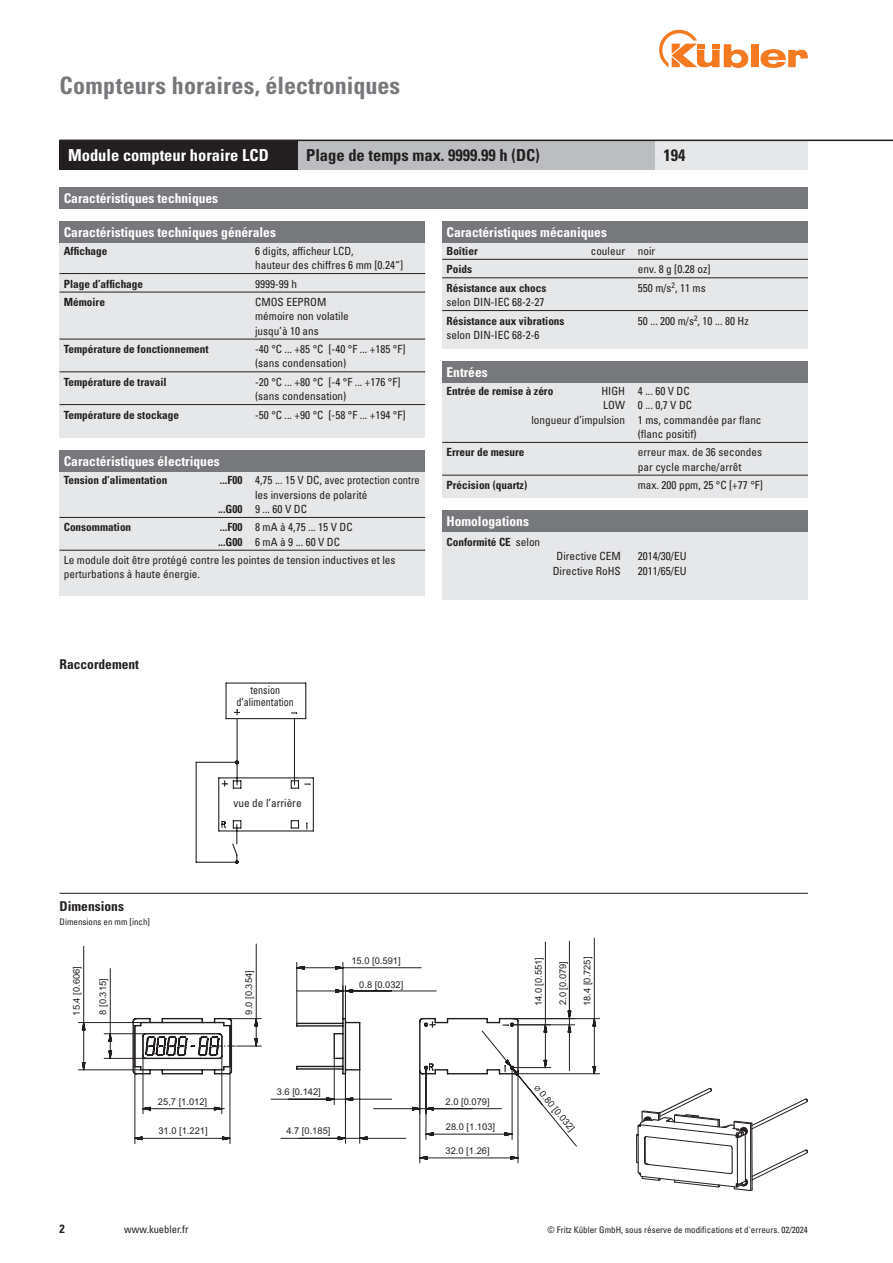
<style>
.page{position:relative;width:893px;height:1263px;background:#fff}
.page>*{position:absolute;margin:0;border:0;box-sizing:border-box;transform-origin:0 0}
.t1{font:700 condensed 24px "Univers LT Std";color:#76787b}
.t2{font:700 condensed 16.5px "Univers LT Std";color:#231f20}
.t3{font:700 condensed 16.5px "Univers LT Std";color:#fff}
.t4{font:700 condensed 13.5px "Univers LT Std";color:#fff}
.t5{font:700 condensed 13.5px "Univers LT Std";color:#231f20}
.t6{font:700 condensed 12px "Univers LT Std";color:#231f20}
.t7{font:condensed 11.25px/14.2px "Univers LT Std";color:#231f20}
.t8{font:700 condensed 11.25px "Univers LT Std";color:#231f20}
.t9{font:condensed 11.25px/12px "Univers LT Std";color:#231f20;text-align:center;scale:.9 1}
.t10{font:condensed 10.5px "Univers LT Std";color:#231f20}
.t11{font:9.3px "Arial";color:#231f20}
.t12{font:condensed 9px "Univers LT Std";color:#231f20}
.s1{font-weight:700}
.s2{font-weight:400}
.s3{font-size:7.05px}
</style>
<div class="page">
<div style="left:751px;top:44px;width:7px;height:23px;background:#f47921"></div>
<svg style="left:760px;top:49px;width:48px;height:19px"></svg>
<svg style="left:659px;top:30px;width:89px;height:38px"></svg>
<svg style="left:569px;top:938px;width:31px;height:137px"></svg>
<svg style="left:419px;top:941px;width:158px;height:222px"></svg>
<svg style="left:78px;top:943px;width:442px;height:201px"></svg>
<hr style="left:225px;top:683px;width:2px;height:36px;background:#231f20">
<hr style="left:305px;top:683px;width:1px;height:36px;background:#231f20">
<hr style="left:226px;top:682px;width:80px;height:2px;background:#231f20">
<svg style="left:196px;top:710px;width:118px;height:154px"></svg>
<svg style="left:636px;top:1088px;width:172px;height:103px"></svg>
<hr style="left:60px;top:893px;width:748px;height:1px;background:#231f20">
<div style="left:655px;top:140px;width:153px;height:30px;background:#e6e7e9"></div>
<div style="left:298px;top:140px;width:357px;height:30px;background:#bcbdc0"></div>
<div style="left:60px;top:140px;width:238px;height:30px;background:#231f20"></div>
<div style="left:60px;top:242px;width:365px;height:196px;background:#e6e7e9"></div>
<hr style="left:60px;top:273px;width:365px;height:1px;background:#231f20">
<hr style="left:60px;top:292px;width:365px;height:1px;background:#231f20">
<hr style="left:60px;top:339px;width:365px;height:1px;background:#231f20">
<hr style="left:60px;top:372px;width:365px;height:1px;background:#231f20">
<hr style="left:60px;top:404px;width:365px;height:1px;background:#231f20">
<div style="left:442px;top:242px;width:366px;height:107px;background:#e6e7e9"></div>
<hr style="left:442px;top:259px;width:366px;height:1px;background:#231f20">
<hr style="left:442px;top:278px;width:366px;height:1px;background:#231f20">
<hr style="left:442px;top:310px;width:366px;height:1px;background:#231f20">
<div style="left:60px;top:472px;width:365px;height:123px;background:#e6e7e9"></div>
<hr style="left:60px;top:517px;width:365px;height:1px;background:#231f20">
<hr style="left:60px;top:550px;width:365px;height:1px;background:#231f20">
<div style="left:60px;top:221px;width:365px;height:21px;background:#76787b"></div>
<div style="left:442px;top:221px;width:366px;height:21px;background:#76787b"></div>
<div style="left:442px;top:361px;width:366px;height:22px;background:#76787b"></div>
<div style="left:60px;top:451px;width:365px;height:21px;background:#76787b"></div>
<div style="left:442px;top:383px;width:366px;height:114px;background:#e6e7e9"></div>
<hr style="left:442px;top:442px;width:366px;height:1px;background:#231f20">
<hr style="left:442px;top:475px;width:366px;height:1px;background:#231f20">
<div style="left:60px;top:187px;width:748px;height:21px;background:#76787b"></div>
<div style="left:442px;top:510px;width:366px;height:90px;background:#e6e7e9"></div>
<div style="left:442px;top:510px;width:366px;height:21px;background:#76787b"></div>
<hr style="left:60px;top:140px;width:833px;height:1px;background:#231f20">
<h1 class="t1" style="left:60px;top:71px;width:342px">Compteurs horaires, électroniques</h1>
<h2 class="t3" style="left:68px;top:145px;width:202px">Module compteur horaire LCD</h2>
<h2 class="t2" style="left:306px;top:145px;width:235px">Plage de temps max. 9999.99 h (DC)</h2>
<h2 class="t2" style="left:663px;top:145px;width:23px">194</h2>
<p class="t4" style="left:64px;top:190px;width:156px">Caractéristiques techniques</p>
<p class="t4" style="left:64px;top:224px;width:214px">Caractéristiques techniques générales</p>
<p class="t4" style="left:446px;top:224px;width:162px">Caractéristiques mécaniques</p>
<p class="t8" style="left:64px;top:244px;width:45px">Affichage</p>
<p class="t7" style="left:255px;top:243px;width:150px">6 digits, afficheur LCD,<br>hauteur des chiffres 6 mm [0.24“]</p>
<p class="t8" style="left:64px;top:277px;width:81px">Plage d’affichage</p>
<p class="t7" style="left:255px;top:276px;width:43px">9999-99 h</p>
<p class="t8" style="left:64px;top:295px;width:43px">Mémoire</p>
<p class="t7" style="left:255px;top:295px;width:95px">CMOS EEPROM mémoire non volatile jusqu’à 10 ans</p>
<p class="t8" style="left:64px;top:342px;width:146px">Température de fonctionnement</p>
<p class="t7" style="left:255px;top:342px;width:152px">-40 °C ... +85 °C [-40 °F ... +185 °F] (sans condensation)</p>
<p class="t8" style="left:64px;top:375px;width:104px">Température de travail</p>
<p class="t7" style="left:255px;top:375px;width:147px">-20 °C ... +80 °C [-4 °F ... +176 °F] (sans condensation)</p>
<p class="t8" style="left:64px;top:408px;width:117px">Température de stockage</p>
<p class="t7" style="left:255px;top:407px;width:152px">-50 °C ... +90 °C [-58 °F ... +194 °F]</p>
<p class="t4" style="left:64px;top:453px;width:157px">Caractéristiques électriques</p>
<p class="t8" style="left:64px;top:473px;width:105px">Tension d‘alimentation</p>
<p class="t7" style="left:220px;top:473px;width:201px"><span class="s1">...F00</span> 4,75 ... 15 V DC, avec protection contre</p>
<p class="t7" style="left:255px;top:487px;width:114px">les inversions de polarité</p>
<p class="t7" style="left:218px;top:502px;width:90px"><span class="s1">...G00</span> 9 ... 60 V DC</p>
<p class="t8" style="left:64px;top:520px;width:69px">Consommation</p>
<p class="t7" style="left:218px;top:520px;width:136px"><span class="s1">...F00</span> 8 mA à 4,75 ... 15 V DC <span class="s1">...G00</span> 6 mA à 9 ... 60 V DC</p>
<p class="t7" style="left:64px;top:553px;width:333px">Le module doit être protégé contre les pointes de tension inductives et les perturbations à haute énergie.</p>
<p class="t8" style="left:446px;top:244px;width:33px">Boîtier</p>
<p class="t7" style="left:591px;top:243px;width:66px">couleur noir</p>
<p class="t8" style="left:446px;top:262px;width:27px">Poids</p>
<p class="t7" style="left:638px;top:262px;width:74px">env. 8 g [0.28 oz]</p>
<p class="t8" style="left:446px;top:281px;width:101px">Résistance aux chocs</p>
<p class="t7" style="left:638px;top:280px;width:69px">550 m/s<sup>2</sup>, 11 ms</p>
<p class="t7" style="left:446px;top:295px;width:100px">selon DIN-IEC 68-2-27</p>
<p class="t8" style="left:446px;top:314px;width:120px">Résistance aux vibrations</p>
<p class="t7" style="left:638px;top:313px;width:112px">50 ... 200 m/s<sup>2</sup>, 10 ... 80 Hz</p>
<p class="t7" style="left:446px;top:327px;width:95px">selon DIN-IEC 68-2-6</p>
<p class="t4" style="left:446px;top:364px;width:43px">Entrées</p>
<p class="t8" style="left:446px;top:384px;width:108px">Entrée de remise à zéro</p>
<p class="t7" style="left:601px;top:384px;width:90px">HIGH 4 ... 60 V DC</p>
<p class="t7" style="left:603px;top:398px;width:90px">LOW 0 ... 0,7 V DC</p>
<p class="t7" style="left:531px;top:412px;width:232px">longueur d’impulsion 1 ms, commandée par flanc</p>
<p class="t7" style="left:638px;top:427px;width:60px">(flanc positif)</p>
<p class="t8" style="left:446px;top:445px;width:80px">Erreur de mesure</p>
<p class="t7" style="left:638px;top:445px;width:126px">erreur max. de 36 secondes par cycle marche/arrêt</p>
<p class="t8" style="left:446px;top:478px;width:82px">Précision (quartz)</p>
<p class="t7" style="left:638px;top:478px;width:127px">max. 200 ppm, 25 °C [+77 °F]</p>
<p class="t4" style="left:446px;top:513px;width:84px">Homologations</p>
<p class="t8" style="left:446px;top:535px;width:95px">Conformité CE <span class="s2">selon</span></p>
<p class="t7" style="left:553px;top:549px;width:70px;text-align:center">Directive CEM<br>Directive RoHS</p>
<p class="t7" style="left:638px;top:549px;width:50px">2014/30/EU<br>2011/65/EU</p>
<p class="t5" style="left:60px;top:656px;width:81px">Raccordement</p>
<p class="t9" style="left:237px;top:684px;width:65px">tension d‘alimentation</p>
<p class="t7" style="left:234px;top:796px;width:70px">vue de l’arrière</p>
<p class="t5" style="left:60px;top:898px;width:66px">Dimensions</p>
<p class="t12" style="left:60px;top:916px;width:92px">Dimensions en mm [inch]</p>
<p class="t11" style="left:71px;top:1015px;width:51px;rotate:-90deg">15.4 [0.606]</p>
<p class="t11" style="left:97px;top:1015px;width:38px;rotate:-90deg">8 [0.315]</p>
<p class="t11" style="left:243px;top:1014px;width:46px;rotate:-90deg">9.0 [0.354]</p>
<p class="t11" style="left:351px;top:954px;width:51px">15.0 [0.591]</p>
<p class="t11" style="left:359px;top:978px;width:46px">0.8 [0.032]</p>
<p class="t11" style="left:158px;top:1096px;width:51px">25,7 [1.012]</p>
<p class="t11" style="left:277px;top:1086px;width:46px">3.6 [0.142]</p>
<p class="t11" style="left:158px;top:1125px;width:51px">31.0 [1.221]</p>
<p class="t11" style="left:286px;top:1125px;width:46px">4.7 [0.185]</p>
<p class="t11" style="left:446px;top:1096px;width:46px">2.0 [0.079]</p>
<p class="t11" style="left:446px;top:1121px;width:51px">28.0 [1.103]</p>
<p class="t11" style="left:446px;top:1145px;width:46px">32.0 [1.26]</p>
<p class="t11" style="left:532px;top:1006px;width:51px;rotate:-90deg">14.0 [0.551]</p>
<p class="t11" style="left:557px;top:1005px;width:46px;rotate:-90deg">2.0 [0.079]</p>
<p class="t11" style="left:581px;top:1006px;width:51px;rotate:-90deg">18.4 [0.725]</p>
<p class="t11" style="left:541px;top:1082px;width:59px;rotate:50deg"><span class="s3">Ø</span> 0.80 [0.032]</p>
<p class="t6" style="left:60px;top:1221px;width:7px">2</p>
<p class="t10" style="left:124px;top:1223px;width:66px">www.kuebler.fr</p>
<p class="t12" style="left:548px;top:1224px;width:262px">© Fritz Kübler GmbH, sous réserve de modifications et d'erreurs. 02/2024</p>
</div>
